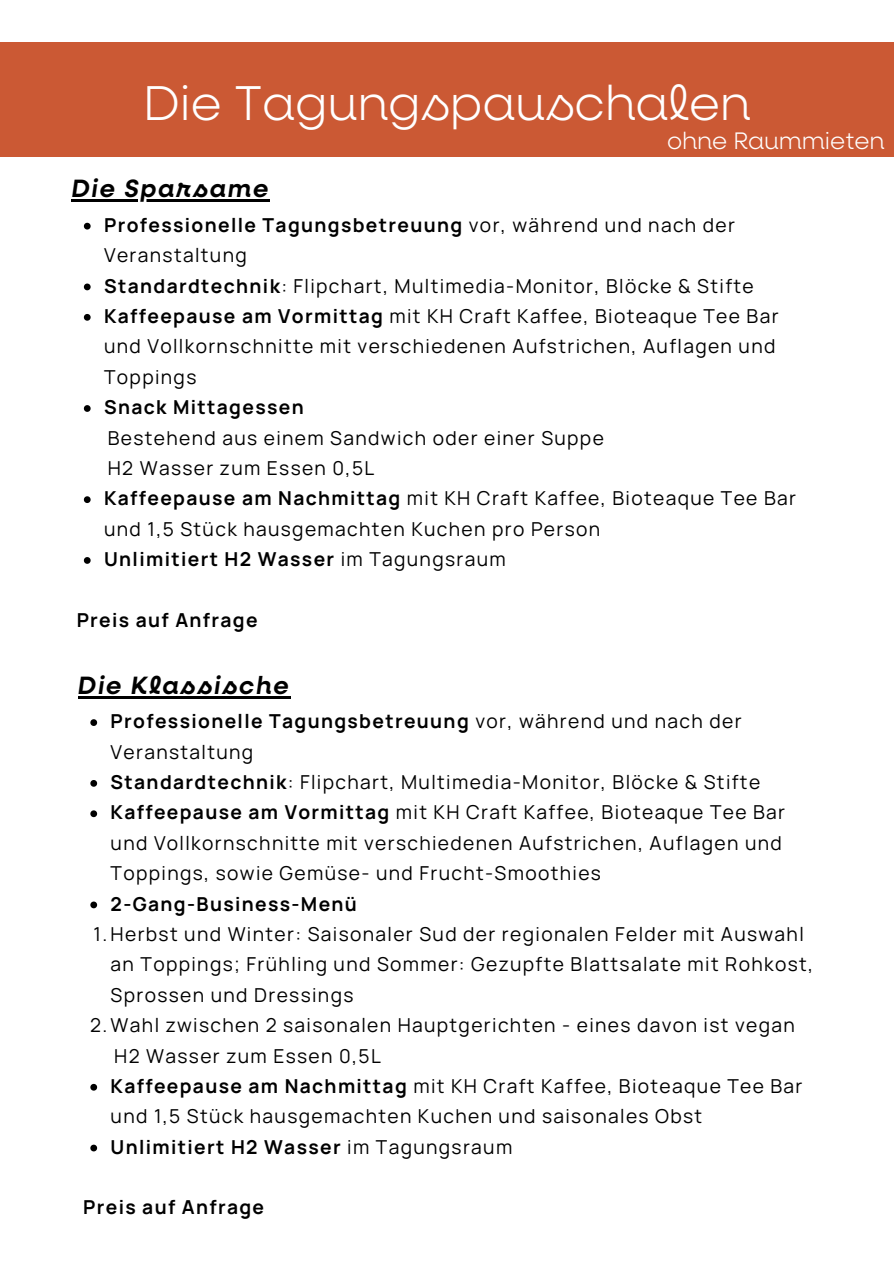
<style>
.page{position:relative;width:894px;height:1264px;background:#fff}
.page>*{position:absolute;margin:0;border:0;box-sizing:border-box;transform-origin:0 0}
.t1{font:300 49.05px "Neulis";color:#fff}
.t2{font:italic 600 25.05px "Neulis";letter-spacing:.07em;color:#000}
.t3{font:300 24px "Neulis";color:#fff}
.t4{font:19.2px/30.3px "Manrope";letter-spacing:.07em;color:#000}
.t5{font:700 19.2px "Manrope";letter-spacing:.07em;color:#000}
.s1{font-weight:700}
.s2{font-weight:400}
</style>
<div class="page">
<div style="left:0;top:43px;width:893px;height:113px;background:#cb5934"></div>
<hr style="left:71px;top:199px;width:199px;height:3px;background:#000">
<svg style="left:84px;top:223px;width:7px;height:6px"></svg>
<svg style="left:84px;top:283px;width:7px;height:7px"></svg>
<svg style="left:84px;top:314px;width:7px;height:7px"></svg>
<svg style="left:84px;top:405px;width:7px;height:7px"></svg>
<svg style="left:84px;top:496px;width:7px;height:7px"></svg>
<svg style="left:84px;top:557px;width:7px;height:7px"></svg>
<hr style="left:78px;top:696px;width:212px;height:2px;background:#000">
<svg style="left:90px;top:719px;width:7px;height:7px"></svg>
<svg style="left:90px;top:780px;width:7px;height:6px"></svg>
<svg style="left:90px;top:810px;width:7px;height:7px"></svg>
<svg style="left:90px;top:901px;width:7px;height:7px"></svg>
<svg style="left:90px;top:1083px;width:7px;height:7px"></svg>
<svg style="left:90px;top:1144px;width:7px;height:7px"></svg>
<p class="t1" style="left:143px;top:73px;width:608px">Die Tagungspauschalen</p>
<p class="t3" style="left:666px;top:126px;width:219px">ohne Raummieten</p>
<h1 class="t2" style="left:71px;top:173px;width:198px">Die Sparsame</h1>
<h3 class="t4" style="left:104px;top:209px;width:632px"><span class="s1">Professionelle Tagungsbetreuung</span> vor, während und nach der<br>Veranstaltung</h3>
<h2 class="t4" style="left:104px;top:270px;width:651px"><span class="s1">Standardtechnik</span>: Flipchart, Multimedia-Monitor, Blöcke &amp; Stifte</h2>
<p class="t4" style="left:104px;top:300px;width:675px"><span class="s1">Kaffeepause am Vormittag</span> mit KH Craft Kaffee, Bioteaque Tee Bar und Vollkornschnitte mit verschiedenen Aufstrichen, Auflagen und<br>Toppings</p>
<p class="t5" style="left:104px;top:393px;width:201px">Snack Mittagessen</p>
<p class="t4" style="left:108px;top:422px;width:497px">Bestehend aus einem Sandwich oder einer Suppe</p>
<p class="t4" style="left:108px;top:452px;width:268px">H2 Wasser zum Essen 0,5L</p>
<p class="t4" style="left:104px;top:483px;width:693px"><span class="s1">Kaffeepause am Nachmittag</span> mit KH Craft Kaffee, Bioteaque Tee Bar und 1,5 Stück hausgemachten Kuchen pro Person</p>
<p class="t5" style="left:104px;top:545px;width:403px">Unlimitiert H2 Wasser <span class="s2">im Tagungsraum</span></p>
<p class="t5" style="left:77px;top:606px;width:182px">Preis auf Anfrage</p>
<h4 class="t2" style="left:78px;top:669px;width:212px">Die Klassische</h4>
<h2 class="t4" style="left:111px;top:705px;width:632px"><span class="s1">Professionelle Tagungsbetreuung</span> vor, während und nach der<br>Veranstaltung</h2>
<p class="t4" style="left:111px;top:766px;width:651px"><span class="s1">Standardtechnik</span>: Flipchart, Multimedia-Monitor, Blöcke &amp; Stifte</p>
<p class="t4" style="left:111px;top:796px;width:675px"><span class="s1">Kaffeepause am Vormittag</span> mit KH Craft Kaffee, Bioteaque Tee Bar und Vollkornschnitte mit verschiedenen Aufstrichen, Auflagen und<br>Toppings, sowie Gemüse- und Frucht-Smoothies</p>
<p class="t5" style="left:111px;top:890px;width:248px">2-Gang-Business-Menü</p>
<p class="t4" style="left:111px;top:918px;width:704px;text-indent:-17px">1.Herbst und Winter: Saisonaler Sud der regionalen Felder mit Auswahl an Toppings; Frühling und Sommer: Gezupfte Blattsalate mit Rohkost,<br>Sprossen und Dressings</p>
<p class="t4" style="left:90px;top:1009px;width:706px">2.Wahl zwischen 2 saisonalen Hauptgerichten - eines davon ist vegan</p>
<p class="t4" style="left:114px;top:1039px;width:268px">H2 Wasser zum Essen 0,5L</p>
<p class="t4" style="left:111px;top:1070px;width:693px"><span class="s1">Kaffeepause am Nachmittag</span> mit KH Craft Kaffee, Bioteaque Tee Bar und 1,5 Stück hausgemachten Kuchen und saisonales Obst</p>
<p class="t5" style="left:111px;top:1133px;width:403px">Unlimitiert H2 Wasser <span class="s2">im Tagungsraum</span></p>
<p class="t5" style="left:83px;top:1193px;width:182px">Preis auf Anfrage</p>
</div>
